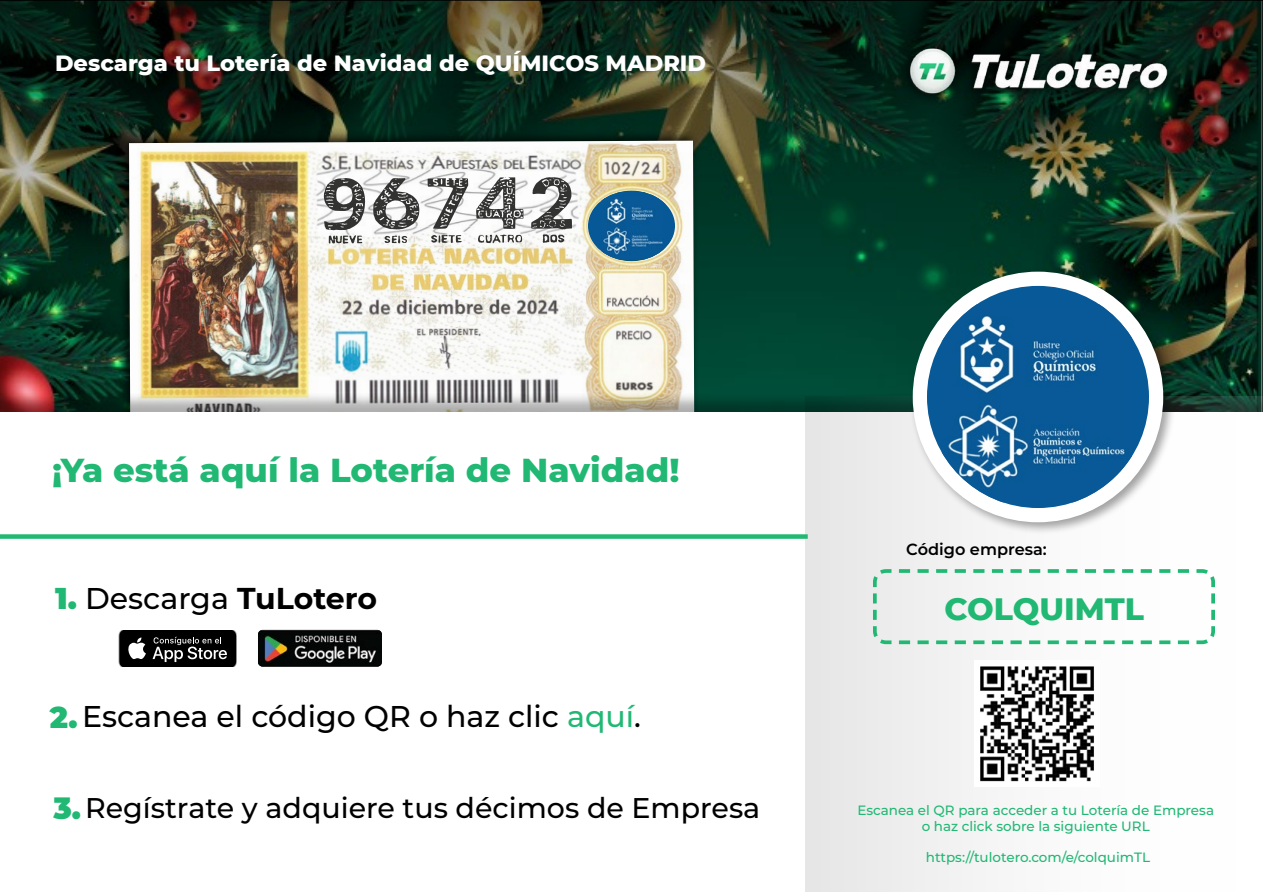
<style>
.page{position:relative;width:1263px;height:893px;background:#fff}
.page>*{position:absolute;margin:0;border:0;box-sizing:border-box;transform-origin:0 0}
.t1{font:75.3px "numloteria";letter-spacing:-.005em;color:#323231}
.t2{font:800 33.75px "Montserrat";color:#20b873}
.t3{font:800 31.5px "Montserrat";color:#20b873}
.t4{font:500 30px "Montserrat";color:#000}
.t5{font:500 28.5px "Montserrat";color:#000}
.t6{font:800 22.5px "Montserrat";color:#fff}
.t7{font:600 16.2px "Montserrat";color:#000}
.t8{font:500 13.5px/16.2px "Montserrat";color:#20b873;text-align:center}
.s1{font-weight:900;color:#20b873}
.s2{font-weight:700}
.s3{color:#20b873}
.s4{font-weight:900;font-size:30px;color:#20b873}
</style>
<div class="page">
<img style="left:0;top:0;width:1263px;height:392px">
<div style="left:118px;top:129px;width:582px;height:344px;background:#000;opacity:.75"></div>
<img style="left:129px;top:141px;width:565px;height:251px">
<div style="left:588px;top:191px;width:87px;height:70px;background:#075896;border-radius:50%"></div>
<img style="left:601px;top:195px;width:63px;height:63px">
<div style="left:0;top:392px;width:1263px;height:500px;background:#000;opacity:.31"></div>
<div style="left:0;top:412px;width:1263px;height:480px;background:#fff"></div>
<div style="left:806px;top:397px;width:457px;height:494px;background:linear-gradient(to right,#e5e6e6,#fff)"></div>
<img style="left:258px;top:630px;width:124px;height:36px">
<svg style="left:118px;top:630px;width:119px;height:37px;background:#2d2d2d"></svg>
<div style="left:908px;top:267px;width:268px;height:268px;background:#000;opacity:.36"></div>
<div style="left:913px;top:272px;width:250px;height:250px;background:#fff;border-radius:50%"></div>
<img style="left:974px;top:660px;width:126px;height:126px">
<svg style="left:871px;top:567px;width:346px;height:79px"></svg>
<svg style="left:0;top:534px;width:808px;height:4px;background:#30bd7d"></svg>
<div style="left:898px;top:36px;width:281px;height:70px;background:#000;opacity:.55"></div>
<img style="left:908px;top:46px;width:260px;height:50px">
<div style="left:927px;top:286px;width:222px;height:222px;background:#085997;border-radius:50%"></div>
<img style="left:942px;top:304px;width:190px;height:198px">
<h3 class="t6" style="left:55px;top:46px;width:653px">Descarga tu Lotería de Navidad de QUÍMICOS MADRID</h3>
<h1 class="t1" style="left:319px;top:177px;width:260px">96742</h1>
<h2 class="t2" style="left:52px;top:445px;width:629px">¡Ya está aquí la Lotería de Navidad!</h2>
<p class="t7" style="left:906px;top:537px;width:142px">Código empresa:</p>
<h3 class="t4" style="left:55px;top:577px;width:323px"><span class="s1">1.</span> Descarga <span class="s2">TuLotero</span></h3>
<h3 class="t3" style="left:945px;top:586px;width:201px">COLQUIMTL</h3>
<h3 class="t4" style="left:50px;top:695px;width:593px"><span class="s1">2.</span>Escanea el código QR o haz clic <span class="s3">aquí</span>.</h3>
<h3 class="t5" style="left:54px;top:787px;width:708px"><span class="s4">3.</span>Regístrate y adquiere tus décimos de Empresa</h3>
<p class="t8" style="left:857px;top:801px;width:358px">Escanea el QR para acceder a tu Lotería de Empresa o haz click sobre la siguiente URL</p>
<p class="t8" style="left:926px;top:848px;width:226px">https://tulotero.com/e/colquimTL</p>
</div>
